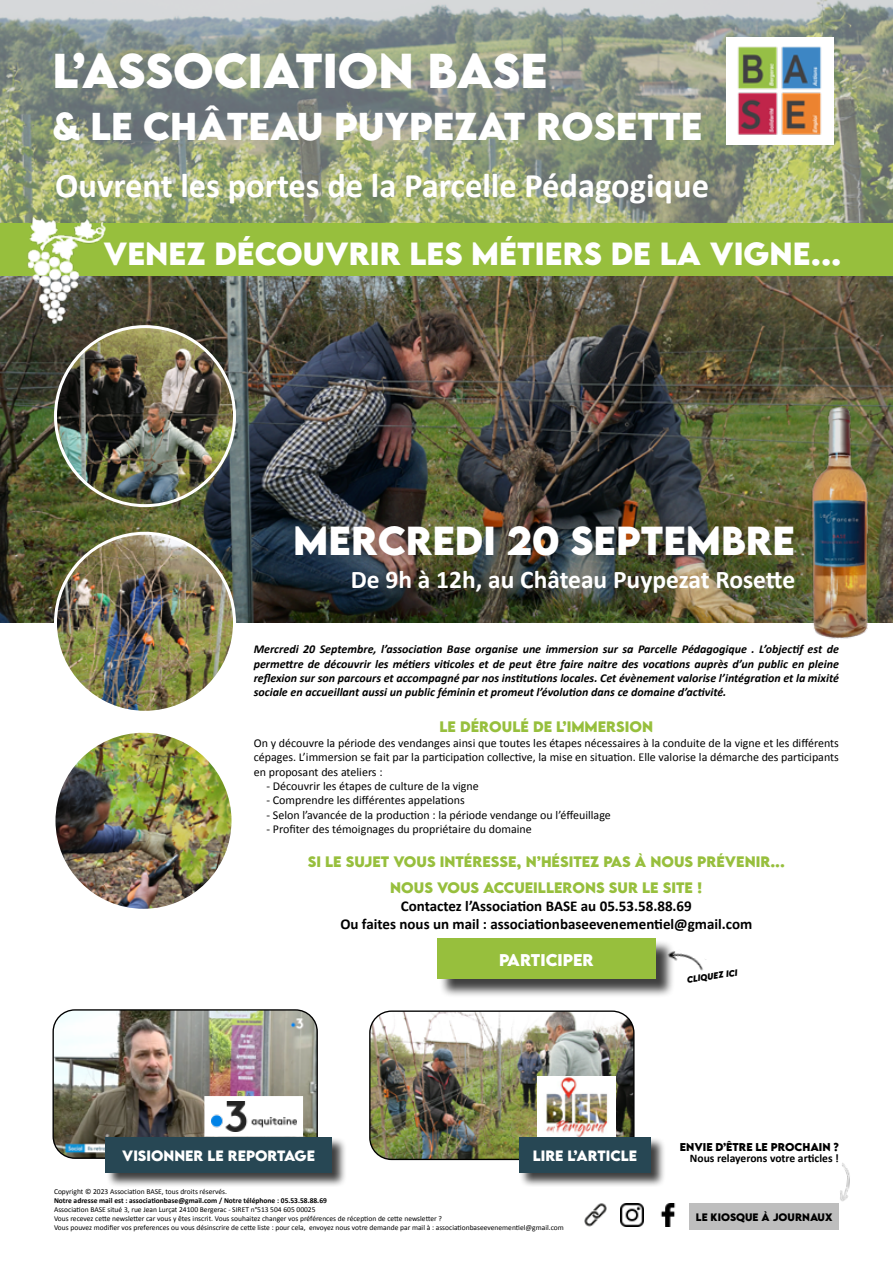
<style>
.page{position:relative;width:893px;height:1263px;background:#fff}
.page>*{position:absolute;margin:0;border:0;box-sizing:border-box;transform-origin:0 0}
.t1{font:700 43.5px "LEMONMILK";color:#fff}
.t2{font:700 36px "LEMONMILK";color:#fff}
.t3{font:700 34.5px "Calibri";color:#fff}
.t4{font:700 34.5px "LEMONMILK";color:#fff}
.t5{font:700 28.5px "LEMONMILK";color:#fff}
.t6{font:700 25.5px "Calibri";color:#fff}
.t7{font:700 15.15px "LEMONMILK";color:#fff}
.t8{font:700 15px/18px "Calibri";color:#000;text-align:center}
.t9{font:700 13.5px/25.2px "LEMONMILK";color:#97bf3d;text-align:center}
.t10{font:700 13.35px "LEMONMILK";color:#fff}
.t11{font:12px/14.4px "Calibri";color:#000;text-align:justify}
.t12{font:italic 700 12px/14.4px "Calibri";color:#000;text-align:justify}
.t13{font:700 11.55px "Calibri";color:#000}
.t14{font:700 10.05px "LEMONMILK";color:#000}
.t15{font:700 9.6px "LEMONMILK";color:#000}
.t16{font:italic 700 8.1px "LEMONMILK";color:#000}
.t17{font:7.5px/9px "Calibri";color:#000}
.t18{font:700 7.5px "Calibri";color:#000}
</style>
<div class="page">
<svg style="left:0;top:0;width:893px;height:223px;background:#939d86"></svg>
<img style="left:0;top:276px;width:893px;height:347px">
<div style="left:0;top:223px;width:893px;height:53px;background:#97bf3d"></div>
<img style="left:56px;top:327px;width:178px;height:179px;border-radius:89px">
<div style="left:689px;top:1203px;width:150px;height:26px;background:#bebebe"></div>
<img style="left:54px;top:731px;width:179px;height:179px;border-radius:89px">
<img style="left:660px;top:1203px;width:16px;height:23px">
<img style="left:620px;top:1203px;width:24px;height:23px">
<img style="left:584px;top:1203px;width:23px;height:23px">
<img style="left:675px;top:951px;width:31px;height:20px">
<img style="left:56px;top:533px;width:178px;height:179px;border-radius:89px">
<img style="left:808px;top:403px;width:62px;height:236px">
<img style="left:54px;top:1011px;width:262px;height:146px">
<div style="left:52px;top:1009px;width:266px;height:150px;border:1px solid #000;border-radius:22px"></div>
<img style="left:726px;top:37px;width:107px;height:108px">
<div style="left:205px;top:1097px;width:97px;height:39px;background:#fff"></div>
<img style="left:211px;top:1101px;width:85px;height:30px">
<div style="left:204px;top:1096px;width:99px;height:41px;border:2px solid #fff"></div>
<img style="left:371px;top:1012px;width:263px;height:147px">
<div style="left:369px;top:1010px;width:265px;height:150px;border:1px solid #000;border-radius:22px"></div>
<img style="left:538px;top:1076px;width:78px;height:61px">
<div style="left:520px;top:1137px;width:146px;height:50px;background:#000;opacity:.75"></div>
<div style="left:519px;top:1137px;width:132px;height:36px;background:#274754"></div>
<div style="left:106px;top:1137px;width:241px;height:50px;background:#000;opacity:.75"></div>
<div style="left:105px;top:1137px;width:227px;height:36px;background:#274754"></div>
<img style="left:840px;top:1163px;width:10px;height:39px">
<img style="left:24px;top:216px;width:81px;height:109px">
<div style="left:439px;top:940px;width:236px;height:58px;background:#000;opacity:.75"></div>
<div style="left:437px;top:938px;width:219px;height:41px;background:#97bf3d"></div>
<h1 class="t1" style="left:52px;top:41px;width:64px">L’ASSOC</h1>
<h1 class="t1" style="left:248px;top:41px;width:240px">IATION BASE</h1>
<h3 class="t4" style="left:52px;top:103px;width:199px">&amp; LE CHÂTEAU</h3>
<h3 class="t4" style="left:334px;top:103px;width:122px">PUYPEZAT</h3>
<h3 class="t4" style="left:536px;top:103px;width:25px">ROSETTE</h3>
<h3 class="t3" style="left:55px;top:161px;width:655px">Ouvrent les portes de la Parcelle Pédagogique</h3>
<h3 class="t5" style="left:104px;top:234px;width:739px">VENEZ DÉCOUVRIR LES MÉTIERS DE LA VIGNE...</h3>
<h2 class="t2" style="left:293px;top:516px;width:28px">MERCRED</h2>
<h2 class="t2" style="left:483px;top:516px;width:185px">I 20 SE PTEM</h2>
<h2 class="t2" style="left:721px;top:516px;width:49px">BRE</h2>
<h3 class="t6" style="left:351px;top:561px;width:446px">De 9h à 12h, au Château Puypezat Rosette</h3>
<p class="t12" style="left:254px;top:642px;width:587px">Mercredi 20 Septembre, l’association Base organise une immersion sur sa Parcelle Pédagogique . L’objectif est de permettre de découvrir les métiers viticoles et de peut être faire naitre des vocations auprès d’un public en pleine reflexion sur son parcours et accompagné par nos institutions locales. Cet évènement valorise l’intégration et la mixité sociale en accueillant aussi un public féminin et promeut l’évolution dans ce domaine d’activité.</p>
<p class="t9" style="left:439px;top:715px;width:215px">LE DÉROULÉ DE L’IMMERSION</p>
<p class="t11" style="left:254px;top:735px;width:587px">On y découvre la période des vendanges ainsi que toutes les étapes nécessaires à la conduite de la vigne et les différents cépages. L’immersion se fait par la participation collective, la mise en situation. Elle valorise la démarche des participants en proposant des ateliers :</p>
<p class="t11" style="left:266px;top:778px;width:214px">- Découvrir les étapes de culture de la vigne</p>
<p class="t11" style="left:266px;top:793px;width:200px">- Comprendre les différentes appelations</p>
<p class="t11" style="left:266px;top:807px;width:346px">- Selon l’avancée de la production : la période vendange ou l’éffeuillage</p>
<p class="t11" style="left:266px;top:822px;width:267px">- Profiter des témoignages du propriétaire du domaine</p>
<p class="t9" style="left:308px;top:850px;width:479px">SI LE SUJET VOUS INTÉRESSE, N’HÉSITEZ PAS À NOUS PRÉVENIR...<br>NOUS VOUS ACCUEILLERONS SUR LE SITE !</p>
<p class="t8" style="left:340px;top:896px;width:413px">Contactez l’Association BASE au 05.53.58.88.69<br>Ou faites nous un mail : associationbaseevenementiel@gmail.com</p>
<p class="t7" style="left:499px;top:950px;width:96px">PARTICIPER</p>
<p class="t16" style="left:686px;top:974px;width:53px;rotate:-8deg">cliquez ici</p>
<p class="t10" style="left:122px;top:1147px;width:194px">VISIONNER LE REPORTAGE</p>
<p class="t10" style="left:533px;top:1147px;width:106px">LIRE L’ARTICLE</p>
<p class="t14" style="left:680px;top:1140px;width:61px">ENVIE D’ÊTRE</p>
<p class="t14" style="left:755px;top:1140px;width:32px">LE PROCHA</p>
<p class="t14" style="left:819px;top:1140px;width:22px">IN ?</p>
<p class="t13" style="left:690px;top:1150px;width:151px">Nous relayerons votre articles !</p>
<p class="t17" style="left:54px;top:1186px;width:175px">Copyright © 2023 Association BASE, tous droits réservés.</p>
<p class="t18" style="left:54px;top:1195px;width:274px">Notre adresse mail est : associationbase@gmail.com / Notre téléphone : 05.53.58.88.69</p>
<p class="t17" style="left:54px;top:1204px;width:511px">Association BASE situé 3, rue Jean Lurçat 24100 Bergerac - SIRET n°513 504 605 00025<br>Vous recevez cette newsletter car vous y êtes inscrit. Vous souhaitez changer vos préférences de réception de cette newsletter ?<br>Vous pouvez modifier vos preferences ou vous désinscrire de cette liste : pour cela, envoyez nous votre demande par mail à : associationbaseevenementiel@gmail.com</p>
<p class="t15" style="left:696px;top:1210px;width:138px">LE KIOSQUE À JOURNAUX</p>
</div>
